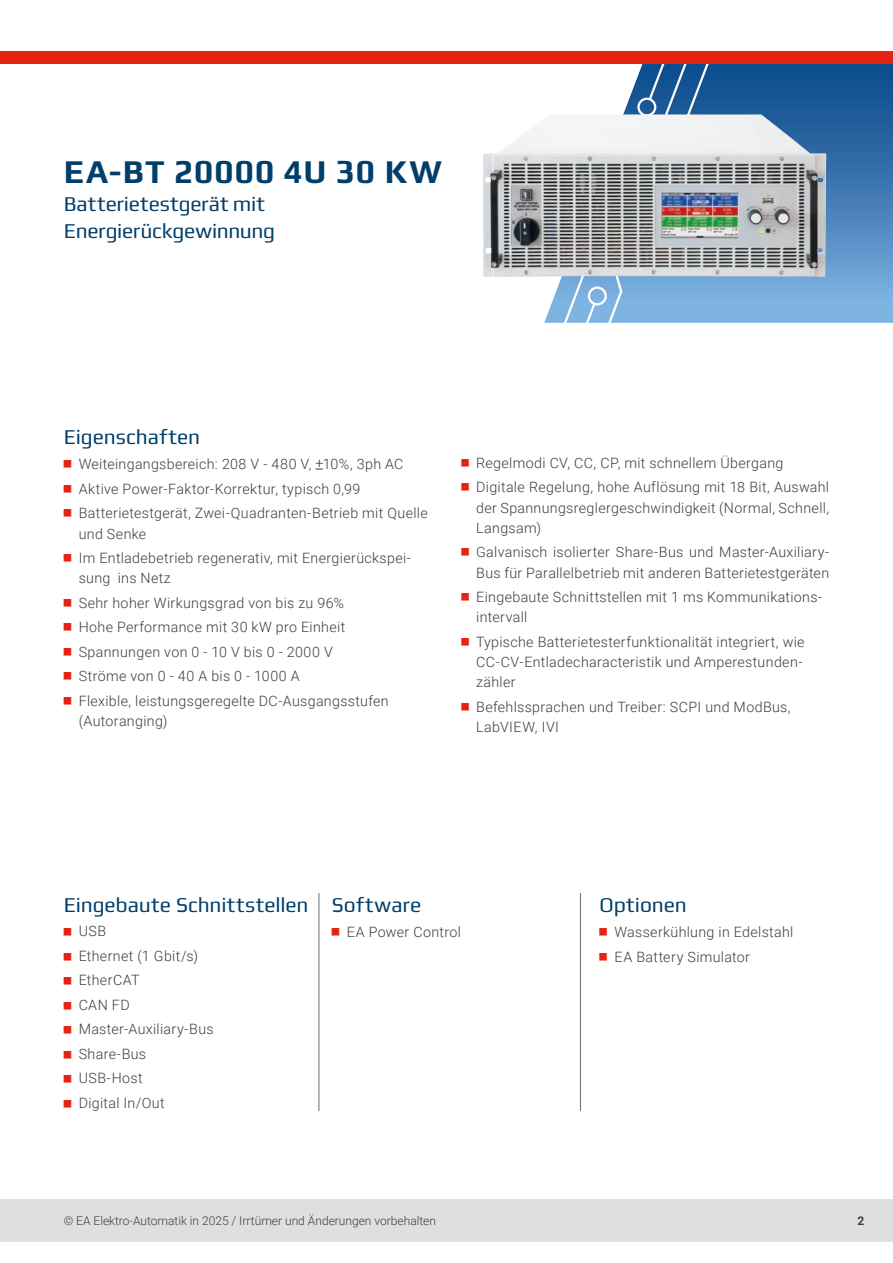
<style>
.page{position:relative;width:893px;height:1263px;background:#fff}
.page>*{position:absolute;margin:0;border:0;box-sizing:border-box;transform-origin:0 0}
.t1{font:700 33px "Play";letter-spacing:.035em;color:#003e6b}
.t2{font:21px/27px "Play";letter-spacing:-.005em;color:#003e6b}
.t3{font:21px "Play";letter-spacing:.015em;color:#003e6b}
.t4{font:300 14.25px/24.5px "Roboto";letter-spacing:.025em;color:#3d3d3c}
.t5{font:300 12px "Roboto";color:#3d3d3c}
.t6{font:700 12px "Roboto";color:#3d3d3c}
</style>
<div class="page">
<div style="left:0;top:1199px;width:893px;height:43px;background:#dfdfe1"></div>
<hr style="left:319px;top:893px;width:1px;height:218px;background:#6a6d70">
<hr style="left:580px;top:893px;width:1px;height:218px;background:#6a6d70">
<svg style="left:731px;top:64px;width:162px;height:259px;background:#678eb4"></svg>
<svg style="left:490px;top:64px;width:241px;height:259px"></svg>
<div style="left:0;top:51px;width:893px;height:13px;background:#e42413"></div>
<img style="left:496px;top:114px;width:53px;height:39px">
<h1 class="t1" style="left:64px;top:148px;width:380px">EA-BT 20000 4U 30 KW</h1>
<h2 class="t2" style="left:64px;top:189px;width:213px">Batterietestgerät mit<br>Energierückgewinnung</h2>
<h2 class="t2" style="left:64px;top:422px;width:138px">Eigenschaften</h2>
<p class="t4" style="left:79px;top:452px;width:351px">Weiteingangsbereich: 208 V - 480 V, +10%, 3ph AC<br>Aktive Power-Faktor-Korrektur, typisch 0,99<br>Batterietestgerät, Zwei-Quadranten-Betrieb mit Quelle</p>
<p class="t4" style="left:79px;top:521px;width:334px">und Senke<br>Im Entladebetrieb regenerativ, mit Energierückspei-</p>
<p class="t4" style="left:79px;top:566px;width:312px">sung ins Netz<br>Sehr hoher Wirkungsgrad von bis zu 96%<br>Hohe Performance mit 30 kW pro Einheit Spannungen von 0 - 10 V bis 0 - 2000 V<br>Ströme von 0 - 40 A bis 0 - 1000 A<br>Flexible, leistungsgeregelte DC-Ausgangsstufen</p>
<p class="t4" style="left:79px;top:708px;width:90px">(Autoranging)</p>
<p class="t4" style="left:476px;top:450px;width:354px">Regelmodi CV, CC, CP, mit schnellem Übergang<br>Digitale Regelung, hohe Auflösung mit 18 Bit, Auswahl</p>
<p class="t4" style="left:476px;top:497px;width:354px;line-height:20.2px">der Spannungsreglergeschwindigkeit (Normal, Schnell,<br>Langsam)</p>
<p class="t4" style="left:476px;top:542px;width:354px;line-height:20.2px">Galvanisch isolierter Share-Bus und Master-Auxiliary-<br>Bus für Parallelbetrieb mit anderen Batterietestgeräten</p>
<p class="t4" style="left:476px;top:586px;width:348px;line-height:20.2px">Eingebaute Schnittstellen mit 1 ms Kommunikations&shy;intervall</p>
<p class="t4" style="left:476px;top:631px;width:330px;line-height:20.2px">Typische Batterietesterfunktionalität integriert, wie<br>CC-CV-Entladecharacteristik und Amperestunden&shy;zähler</p>
<p class="t4" style="left:476px;top:696px;width:316px;line-height:20.2px">Befehlssprachen und Treiber: SCPI und ModBus,<br>LabVIEW, IVI</p>
<h2 class="t2" style="left:64px;top:890px;width:246px">Eingebaute Schnittstellen</h2>
<p class="t4" style="left:79px;top:918px;width:137px">USB<br>Ethernet (1 Gbit/s)<br>EtherCAT<br>CAN FD<br>Master-Auxiliary-Bus<br>Share-Bus<br>USB-Host<br>Digital In/Out</p>
<h2 class="t3" style="left:332px;top:890px;width:91px">Software</h2>
<p class="t4" style="left:347px;top:919px;width:116px">EA Power Control</p>
<h2 class="t2" style="left:600px;top:890px;width:89px">Optionen</h2>
<p class="t4" style="left:614px;top:919px;width:180px">Wasserkühlung in Edelstahl<br>EA Battery Simulator</p>
<p class="t5" style="left:64px;top:1212px;width:374px">© EA Elektro-Automatik in 2025 / Irrtümer und Änderungen vorbehalten</p>
<p class="t6" style="left:858px;top:1212px;width:8px">2</p>
</div>
